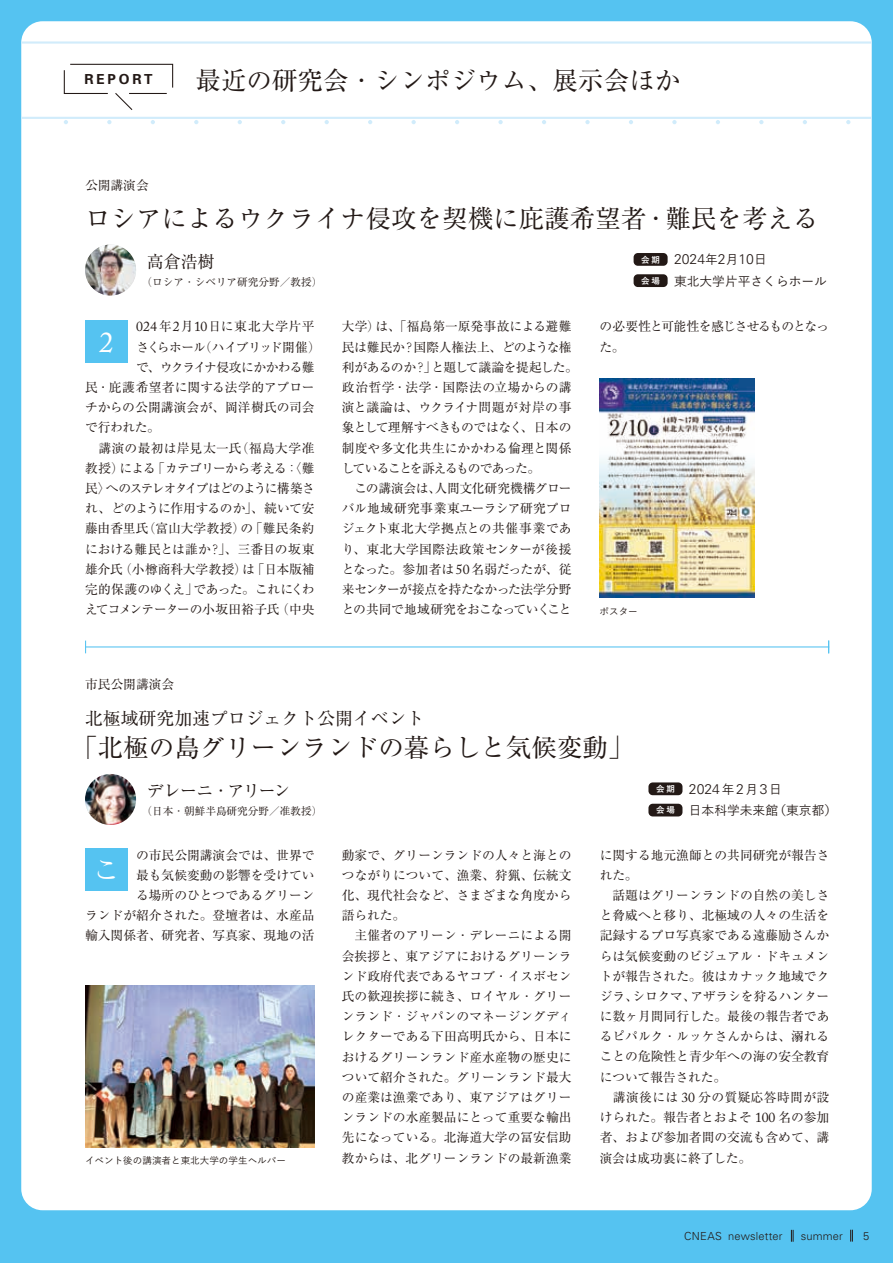
<style>
.page{position:relative;width:893px;height:1263px;background:#55c3f1}
.page>*{position:absolute;margin:0;border:0;box-sizing:border-box;transform-origin:0 0}
.t1{font:28.65px "Adobe Caslon Pro";color:#fff}
.t2{font:26.55px "Ryumin Pr 6 N";color:#fff}
.t3{font:25.5px "Ryumin Pr 6 N";color:#231916}
.t4{font:17.85px "Ryumin Pr 6 N";color:#231916}
.t5{font:16.95px "Ryumin Pr 6 N";letter-spacing:-.065em;color:#231916}
.t6{font:16.95px "Ryumin Pr 6 N";letter-spacing:-.035em;color:#231916}
.t7{font:300 14.1px "Univers";color:#231916}
.t8{font:700 13.8px "Univers";letter-spacing:.2em;color:#231916}
.t9{font:12.75px/20.2px "Ryumin Pr 6 N";color:#231916}
.t10{font:12.75px/20.2px "Ryumin Pr 6 N";letter-spacing:-.025em;color:#231916}
.t11{font:12.75px "Ryumin Pr 6 N";letter-spacing:-.035em;color:#231916}
.t12{font:12.75px/20.2px "Ryumin Pr 6 N";letter-spacing:-.07em;color:#231916}
.t13{font:500 12.75px "Yu Go";color:#231916}
.t14{font:12.75px "Ryumin Pr 6 N";letter-spacing:-.045em;color:#231916}
.t15{font:12.75px "Ryumin Pr 6 N";letter-spacing:-.105em;color:#231916}
.t16{font:12.75px "Ryumin Pr 6 N";letter-spacing:-.03em;color:#231916}
.t17{font:12.75px "Ryumin Pr 6 N";letter-spacing:.02em;color:#231916}
.t18{font:12.75px "Ryumin Pr 6 N";letter-spacing:.045em;color:#231916}
.t19{font:12.75px "Ryumin Pr 6 N";letter-spacing:-.05em;color:#231916}
.t20{font:300 11.1px "Univers";letter-spacing:.015em;color:#231916}
.t21{font:10.65px "Ryumin Pr 6 N";color:#231916}
.t22{font:500 9.6px "Yu Go";color:#231916}
.t23{font:700 8.55px "Yu Go";letter-spacing:.2em;color:#fff}
.s1{font-weight:300}
.s2{font-family:"Yu Go";font-weight:500;font-size:12.75px}
.s3{font-family:"Adobe Caslon Pro";font-size:13.8px}
</style>
<div class="page">
<div style="left:21px;top:21px;width:851px;height:1189px;background:#fff;border-radius:21px"></div>
<hr style="left:21px;top:41px;width:851px;height:3px;background:#d1ecfb">
<hr style="left:21px;top:117px;width:851px;height:2px;background:#d1ecfb">
<svg style="left:64px;top:120px;width:4px;height:4px"></svg>
<svg style="left:846px;top:120px;width:4px;height:4px"></svg>
<svg style="left:803px;top:120px;width:4px;height:4px"></svg>
<svg style="left:759px;top:120px;width:4px;height:4px"></svg>
<svg style="left:716px;top:120px;width:4px;height:4px"></svg>
<svg style="left:672px;top:120px;width:5px;height:4px"></svg>
<svg style="left:629px;top:120px;width:4px;height:4px"></svg>
<svg style="left:585px;top:120px;width:5px;height:4px"></svg>
<svg style="left:542px;top:120px;width:4px;height:4px"></svg>
<svg style="left:498px;top:120px;width:5px;height:4px"></svg>
<svg style="left:455px;top:120px;width:4px;height:4px"></svg>
<svg style="left:411px;top:120px;width:5px;height:4px"></svg>
<svg style="left:368px;top:120px;width:4px;height:4px"></svg>
<svg style="left:325px;top:120px;width:4px;height:4px"></svg>
<svg style="left:281px;top:120px;width:4px;height:4px"></svg>
<svg style="left:238px;top:120px;width:4px;height:4px"></svg>
<svg style="left:194px;top:120px;width:4px;height:4px"></svg>
<svg style="left:151px;top:120px;width:4px;height:4px"></svg>
<svg style="left:107px;top:120px;width:4px;height:4px"></svg>
<svg style="left:63px;top:63px;width:111px;height:47px"></svg>
<hr style="left:85px;top:646px;width:744px;height:1px;background:#55c3f1">
<img style="left:85px;top:774px;width:51px;height:51px;border-radius:26px">
<img style="left:85px;top:244px;width:51px;height:52px;border-radius:26px">
<div style="left:634px;top:253px;width:34px;height:13px;background:#231916;border-radius:4px"></div>
<div style="left:634px;top:274px;width:34px;height:13px;background:#231916;border-radius:4px"></div>
<img style="left:600px;top:379px;width:154px;height:219px">
<div style="left:85px;top:320px;width:43px;height:43px;background:#55c3f1"></div>
<div style="left:648px;top:782px;width:34px;height:13px;background:#231916;border-radius:4px"></div>
<div style="left:648px;top:804px;width:34px;height:12px;background:#231916;border-radius:4px"></div>
<img style="left:85px;top:986px;width:230px;height:161px">
<div style="left:85px;top:848px;width:43px;height:43px;background:#55c3f1"></div>
<svg style="left:791px;top:1230px;width:3px;height:12px"></svg>
<svg style="left:850px;top:1230px;width:3px;height:11px"></svg>
<p class="t8" style="left:84px;top:70px;width:70px">REPORT</p>
<h3 class="t3" style="left:196px;top:60px;width:486px">最近の研究会<span class="s1">・</span>シンポジウム<span class="s1">、</span>展示会ほか</h3>
<p class="t9" style="left:85px;top:175px;width:65px">公開講演会</p>
<h3 class="t3" style="left:85px;top:199px;width:735px">ロシアによるウクライナ侵攻を契機に庇護希望者<span class="s1">・</span>難民を考える</h3>
<h3 class="t6" style="left:147px;top:248px;width:70px">高倉浩樹</h3>
<p class="t21" style="left:142px;top:273px;width:182px"><span class="s1">（</span>ロシア<span class="s1">・</span>シベリア研究分野<span class="s1">／</span>教授<span class="s1">）</span></p>
<p class="t7" style="left:674px;top:251px;width:94px">2024<span class="s2">年</span>2<span class="s2">月</span>10<span class="s2">日</span></p>
<p class="t13" style="left:674px;top:269px;width:155px">東北大学片平さくらホール</p>
<p class="t23" style="left:641px;top:255px;width:20px">会期</p>
<p class="t23" style="left:641px;top:276px;width:20px">会場</p>
<p class="t18" style="left:136px;top:317px;width:180px"><span class="s3">024</span>年<span class="s3">2</span>月<span class="s3">10</span>日に東北大学片平</p>
<p class="t12" style="left:136px;top:336px;width:186px">さくらホール<span class="s1">（</span>ハイブリッド開催<span class="s1">）</span></p>
<p class="t19" style="left:136px;top:357px;width:180px">で<span class="s1">、</span>ウクライナ侵攻にかかわる難</p>
<p class="t9" style="left:85px;top:376px;width:231px">民<span class="s1">・</span>庇護希望者に関する法学的アプロー</p>
<p class="t9" style="left:85px;top:397px;width:231px">チからの公開講演会が<span class="s1">、</span>岡洋樹氏の司会</p>
<p class="t9" style="left:85px;top:417px;width:76px">で行われた<span class="s1">。</span></p>
<p class="t17" style="left:85px;top:438px;width:231px">　講演の最初は岸見太一氏<span class="s1">（</span>福島大学准</p>
<p class="t14" style="left:85px;top:458px;width:231px">教授<span class="s1">）</span>による<span class="s1">「</span>カテゴリーから考える<span class="s1">：〈</span>難</p>
<p class="t15" style="left:85px;top:478px;width:231px">民<span class="s1">〉</span>へのステレオタイプはどのように構築さ</p>
<p class="t11" style="left:85px;top:498px;width:231px">れ<span class="s1">、</span>どのように作用するのか<span class="s1">」、</span>続いて安</p>
<p class="t9" style="left:85px;top:518px;width:231px">藤由香里氏<span class="s1">（</span>富山大学教授<span class="s1">）</span>の<span class="s1">「</span>難民条約</p>
<p class="t9" style="left:85px;top:538px;width:231px">における難民とは誰か<span class="s1">？」、</span>三番目の坂東</p>
<p class="t9" style="left:85px;top:558px;width:231px">雄介氏<span class="s1">（</span>小樽商科大学教授<span class="s1">）</span>は<span class="s1">「</span>日本版補</p>
<p class="t11" style="left:85px;top:579px;width:231px">完的保護のゆくえ<span class="s1">」</span>であった<span class="s1">。</span>これにくわ</p>
<p class="t16" style="left:85px;top:599px;width:231px">えてコメンテーターの小坂田裕子氏<span class="s1">（</span>中央</p>
<h1 class="t1" style="left:99px;top:325px;width:16px">2</h1>
<p class="t10" style="left:342px;top:316px;width:237px">大学<span class="s1">）</span>は<span class="s1">、「</span>福島第一原発事故による避難民は難民か<span class="s1">？</span>国際人権法上<span class="s1">、</span>どのような権利があるのか<span class="s1">？」</span>と題して議論を提起した<span class="s1">。</span>政治哲学<span class="s1">・</span>法学<span class="s1">・</span>国際法の立場からの講演と議論は<span class="s1">、</span>ウクライナ問題が対岸の事象として理解すべきものではなく<span class="s1">、</span>日本の制度や多文化共生にかかわる倫理と関係していることを訴えるものであった<span class="s1">。<br></span>　この講演会は<span class="s1">、</span>人間文化研究機構グローバル地域研究事業東ユーラシア研究プロジェクト東北大学拠点との共催事業であり<span class="s1">、</span>東北大学国際法政策センターが後援となった<span class="s1">。</span>参加者は<span class="s3">50</span>名弱だったが<span class="s1">、</span>従来センターが接点を持たなかった法学分野との共同で地域研究をおこなっていくこと</p>
<p class="t12" style="left:600px;top:316px;width:231px">の必要性と可能性を感じさせるものとなった<span class="s1">。</span></p>
<p class="t22" style="left:600px;top:602px;width:40px">ポスター</p>
<p class="t9" style="left:85px;top:674px;width:91px">市民公開講演会</p>
<h3 class="t4" style="left:85px;top:704px;width:341px">北極域研究加速プロジェクト公開イベント</h3>
<h3 class="t3" style="left:72px;top:728px;width:563px"><span class="s1">「</span>北極の島グリーンランドの暮らしと気候変動<span class="s1">」</span></h3>
<h3 class="t5" style="left:147px;top:778px;width:145px">デレーニ<span class="s1">・</span>アリーン</h3>
<p class="t21" style="left:142px;top:803px;width:182px"><span class="s1">（</span>日本<span class="s1">・</span>朝鮮半島研究分野<span class="s1">／</span>准教授<span class="s1">）</span></p>
<p class="t23" style="left:656px;top:784px;width:20px">会期</p>
<p class="t23" style="left:656px;top:805px;width:20px">会場</p>
<p class="t7" style="left:689px;top:780px;width:95px">2024<span class="s2">年</span>2<span class="s2">月</span>3<span class="s2">日</span></p>
<p class="t13" style="left:689px;top:798px;width:150px">日本科学未来館（東京都）</p>
<p class="t9" style="left:85px;top:844px;width:231px;text-align:right">の市民公開講演会では<span class="s1">、</span>世界で<br>最も気候変動の影響を受けてい<br>る場所のひとつであるグリーン<br>ランドが紹介された<span class="s1">。</span>登壇者は<span class="s1">、</span>水産品輸入関係者<span class="s1">、</span>研究者<span class="s1">、</span>写真家<span class="s1">、</span>現地の活</p>
<p class="t9" style="left:600px;top:844px;width:231px">に関する地元漁師との共同研究が報告された<span class="s1">。<br></span>　話題はグリーンランドの自然の美しさと脅威へと移り<span class="s1">、</span>北極域の人々の生活を記録するプロ写真家である遠藤励さんからは気候変動のビジュアル<span class="s1">・</span>ドキュメントが報告された<span class="s1">。</span>彼はカナック地域でクジラ<span class="s1">、</span>シロクマ<span class="s1">、</span>アザラシを狩るハンターに数ヶ月間同行した<span class="s1">。</span>最後の報告者であるピパルク<span class="s1">・</span>ルッケさんからは<span class="s1">、</span>溺れることの危険性と青少年への海の安全教育について報告された<span class="s1">。<br></span>　講演後には <span class="s3">30</span> 分の質疑応答時間が設けられた<span class="s1">。</span>報告者とおよそ <span class="s3">100</span> 名の参加者<span class="s1">、</span>および参加者間の交流も含めて<span class="s1">、</span>講演会は成功裏に終了した<span class="s1">。</span></p>
<p class="t9" style="left:342px;top:844px;width:231px">動家で<span class="s1">、</span>グリーンランドの人々と海とのつながりについて<span class="s1">、</span>漁業<span class="s1">、</span>狩猟<span class="s1">、</span>伝統文化<span class="s1">、</span>現代社会など<span class="s1">、</span>さまざまな角度から語られた<span class="s1">。<br></span>　主催者のアリーン<span class="s1">・</span>デレーニによる開会挨拶と<span class="s1">、</span>東アジアにおけるグリーンランド政府代表であるヤコブ<span class="s1">・</span>イスボセン氏の歓迎挨拶に続き<span class="s1">、</span>ロイヤル<span class="s1">・</span>グリーンランド<span class="s1">・</span>ジャパンのマネージングディレクターである下田高明氏から<span class="s1">、</span>日本におけるグリーンランド産水産物の歴史について紹介された<span class="s1">。</span>グリーンランド最大の産業は漁業であり<span class="s1">、</span>東アジアはグリーンランドの水産製品にとって重要な輸出先になっている<span class="s1">。</span>北海道大学の冨安信助教からは<span class="s1">、</span>北グリーンランドの最新漁業</p>
<h2 class="t2" style="left:93px;top:849px;width:28px">こ</h2>
<p class="t22" style="left:85px;top:1151px;width:202px">イベント後の講演者と東北大学の学生ヘルパー</p>
<p class="t20" style="left:684px;top:1229px;width:100px">CNEAS newsletter</p>
<p class="t20" style="left:801px;top:1229px;width:43px">summer</p>
<p class="t20" style="left:863px;top:1229px;width:8px">5</p>
</div>
